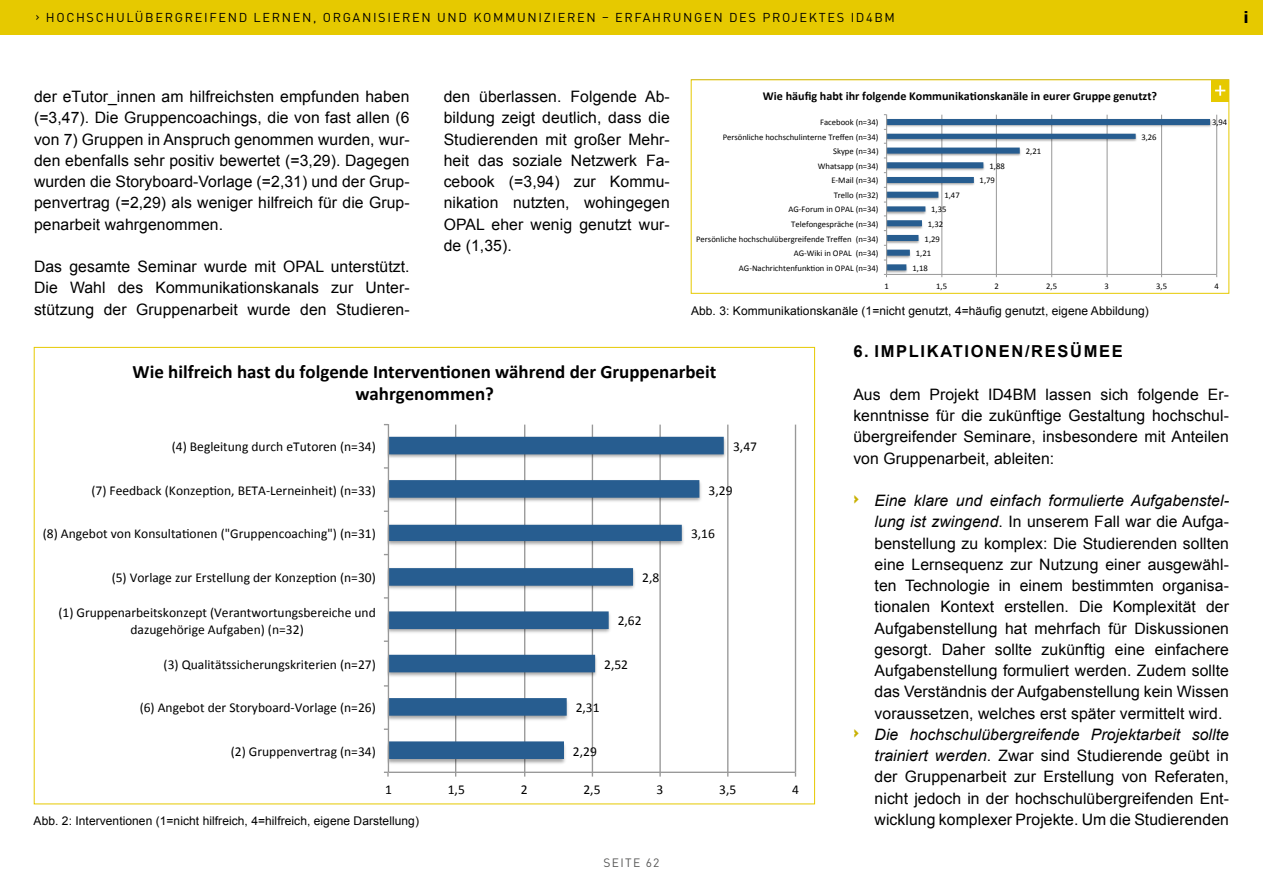
<style>
.page{position:relative;width:1263px;height:893px;background:#fff}
.page>*{position:absolute;margin:0;border:0;box-sizing:border-box;transform-origin:0 0}
.t1{font:700 18.9px/21.6px "Calibri";color:#000;text-align:center}
.t2{font:700 16.5px "Arial";letter-spacing:.1em;color:#000}
.t3{font:15.75px/21.3px "Arial";letter-spacing:.005em;color:#000;text-align:justify}
.t4{font:italic 15.75px "Arial";letter-spacing:.005em;color:#000}
.t5{font:13.5px/16.2px "Calibri";color:#000;text-align:center}
.t6{font:12.75px "DIN Pro";letter-spacing:.13em;color:#000}
.t7{font:700 12.15px "Calibri";color:#000}
.t8{font:12px "Arial";letter-spacing:.005em;color:#000}
.t9{font:12px "DIN Pro";letter-spacing:.11em;color:#565655}
.t10{font:8.7px "Calibri";color:#000}
.s1{font-family:"DIN Pro";font-weight:900;font-style:normal;color:#c9b103}
.s2{font-style:italic}
</style>
<div class="page">
<div style="left:0;top:0;width:1263px;height:34px;background:#e6c900"></div>
<svg style="left:1244px;top:11px;width:3px;height:12px"></svg>
<svg style="left:384px;top:424px;width:413px;height:353px"></svg>
<svg style="left:884px;top:82px;width:343px;height:196px"></svg>
<div style="left:1212px;top:80px;width:17px;height:21px;background:#e6c900"></div>
<svg style="left:1215px;top:85px;width:10px;height:11px"></svg>
<p class="t6" style="left:36px;top:7px;width:861px">› HOCHSCHULÜBERGREIFEND LERNEN, ORGANISIEREN UND KOMMUNIZIEREN – ERFAHRUNGEN DES PROJEKTES ID4BM</p>
<p class="t3" style="left:34px;top:86px;width:377px">der eTutor_innen am hilfreichsten empfunden haben (=3,47). Die Gruppencoachings, die von fast allen (6 von 7) Gruppen in Anspruch genommen wurden, wur&shy;den ebenfalls sehr positiv bewertet (=3,29). Dagegen wurden die Storyboard-Vorlage (=2,31) und der Grup&shy;penvertrag (=2,29) als weniger hilfreich für die Grup&shy;penarbeit wahrgenommen.</p>
<p class="t3" style="left:34px;top:256px;width:377px">Das gesamte Seminar wurde mit OPAL unterstützt.<br>Die Wahl des Kommunikationskanals zur Unter&shy;stützung der Gruppenarbeit wurde den Studieren-</p>
<p class="t3" style="left:444px;top:86px;width:228px">den überlassen. Folgende Ab&shy;bildung zeigt deutlich, dass die Studierenden mit großer Mehr&shy;heit das soziale Netzwerk Fa&shy;cebook (=3,94) zur Kommu&shy;nikation nutzten, wohingegen OPAL eher wenig genutzt wur&shy;de (1,35).</p>
<p class="t7" style="left:763px;top:88px;width:396px">Wie häufig habt ihr folgende Kommunika6onskanäle in eurer Gruppe genutzt?</p>
<p class="t10" style="left:820px;top:117px;width:60px">Facebook (n=34)</p>
<p class="t10" style="left:723px;top:131px;width:157px">Persönliche hochschulinterne Treffen (n=34)</p>
<p class="t10" style="left:1141px;top:131px;width:17px">3,26</p>
<p class="t10" style="left:833px;top:146px;width:47px">Skype (n=34)</p>
<p class="t10" style="left:1026px;top:146px;width:17px">2,21</p>
<p class="t10" style="left:818px;top:160px;width:62px">Whatsapp (n=34)</p>
<p class="t10" style="left:989px;top:160px;width:17px">1,88</p>
<p class="t10" style="left:831px;top:175px;width:49px">E--‐Mail (n=34)</p>
<p class="t10" style="left:980px;top:175px;width:17px">1,79</p>
<p class="t10" style="left:834px;top:190px;width:46px">Trello (n=32)</p>
<p class="t10" style="left:944px;top:190px;width:17px">1,47</p>
<p class="t10" style="left:788px;top:204px;width:92px">AG--‐Forum in OPAL (n=34)</p>
<p class="t10" style="left:931px;top:204px;width:17px">1,35</p>
<p class="t10" style="left:791px;top:219px;width:89px">Telefongespräche (n=34)</p>
<p class="t10" style="left:928px;top:219px;width:17px">1,32</p>
<p class="t10" style="left:696px;top:233px;width:184px">Persönliche hochschulübergreifende Treffen (n=34)</p>
<p class="t10" style="left:924px;top:233px;width:17px">1,29</p>
<p class="t10" style="left:794px;top:248px;width:86px">AG--‐Wiki in OPAL (n=34)</p>
<p class="t10" style="left:916px;top:248px;width:17px">1,21</p>
<p class="t10" style="left:739px;top:262px;width:141px">AG--‐Nachrichtenfunk;on in OPAL (n=34)</p>
<p class="t10" style="left:912px;top:262px;width:17px">1,18</p>
<p class="t10" style="left:1212px;top:117px;width:17px">3,94</p>
<p class="t10" style="left:884px;top:280px;width:6px">1</p>
<p class="t10" style="left:936px;top:280px;width:12px">1,5</p>
<p class="t10" style="left:994px;top:280px;width:6px">2</p>
<p class="t10" style="left:1046px;top:280px;width:12px">2,5</p>
<p class="t10" style="left:1104px;top:280px;width:6px">3</p>
<p class="t10" style="left:1156px;top:280px;width:12px">3,5</p>
<p class="t10" style="left:1214px;top:280px;width:6px">4</p>
<p class="t8" style="left:691px;top:303px;width:459px">Abb. 3: Kommunikationskanäle (1=nicht genutzt, 4=häufig genutzt, eigene Abbildung)</p>
<p class="t1" style="left:133px;top:361px;width:585px">Wie hilfreich hast du folgende Interven4onen während der Gruppenarbeit wahrgenommen?</p>
<p class="t5" style="left:172px;top:439px;width:206px">(4) Begleitung durch eTutoren (n=34)</p>
<p class="t5" style="left:733px;top:439px;width:25px">3,47</p>
<p class="t5" style="left:91px;top:482px;width:286px">(7) Feedback (KonzepOon, BETA--‐Lerneinheit) (n=33)</p>
<p class="t5" style="left:709px;top:482px;width:25px">3,29</p>
<p class="t5" style="left:43px;top:526px;width:335px">(8) Angebot von KonsultaOonen ("Gruppencoaching") (n=31)</p>
<p class="t5" style="left:691px;top:526px;width:25px">3,16</p>
<p class="t5" style="left:112px;top:569px;width:266px">(5) Vorlage zur Erstellung der KonzepOon (n=30)</p>
<p class="t5" style="left:642px;top:569px;width:19px">2,8</p>
<p class="t5" style="left:58px;top:605px;width:319px">(1) Gruppenarbeitskonzept (Verantwortungsbereiche und dazugehörige Aufgaben) (n=32)</p>
<p class="t5" style="left:618px;top:613px;width:25px">2,62</p>
<p class="t5" style="left:164px;top:656px;width:214px">(3) Qualitätssicherungskriterien (n=27)</p>
<p class="t5" style="left:604px;top:656px;width:25px">2,52</p>
<p class="t5" style="left:140px;top:700px;width:238px">(6) Angebot der Storyboard--‐Vorlage (n=26)</p>
<p class="t5" style="left:576px;top:700px;width:25px">2,31</p>
<p class="t5" style="left:231px;top:743px;width:147px">(2) Gruppenvertrag (n=34)</p>
<p class="t5" style="left:573px;top:743px;width:25px">2,29</p>
<p class="t5" style="left:385px;top:782px;width:8px">1</p>
<p class="t5" style="left:448px;top:782px;width:19px">1,5</p>
<p class="t5" style="left:521px;top:782px;width:8px">2</p>
<p class="t5" style="left:583px;top:782px;width:19px">2,5</p>
<p class="t5" style="left:656px;top:782px;width:8px">3</p>
<p class="t5" style="left:719px;top:782px;width:19px">3,5</p>
<p class="t5" style="left:792px;top:782px;width:8px">4</p>
<p class="t8" style="left:34px;top:813px;width:387px">Abb. 2: Interventionen (1=nicht hilfreich, 4=hilfreich, eigene Darstellung)</p>
<p class="t9" style="left:604px;top:854px;width:57px">SEITE 62</p>
<p class="t2" style="left:853px;top:340px;width:271px">6. IMPLIKATIONEN/RESÜMEE</p>
<p class="t3" style="left:853px;top:384px;width:377px">Aus dem Projekt ID4BM lassen sich folgende Er&shy;kenntnisse für die zukünftige Gestaltung hochschul&shy;übergreifender Seminare, insbesondere mit Anteilen von Gruppenarbeit, ableiten:</p>
<p class="t4" style="left:853px;top:490px;width:377px"><span class="s1">›</span> Eine klare und einfach formulierte Aufgabenstel-</p>
<p class="t3" style="left:874px;top:511px;width:356px"><span class="s2">lung ist zwingend</span>. In unserem Fall war die Aufga-</p>
<p class="t3" style="left:874px;top:532px;width:356px">benstellung zu komplex: Die Studierenden sollten</p>
<p class="t3" style="left:874px;top:554px;width:356px">eine Lernsequenz zur Nutzung einer ausgewähl-</p>
<p class="t3" style="left:874px;top:575px;width:356px">ten Technologie in einem bestimmten organisa-</p>
<p class="t3" style="left:874px;top:596px;width:356px">tionalen Kontext erstellen. Die Komplexität der</p>
<p class="t3" style="left:874px;top:618px;width:356px">Aufgabenstellung hat mehrfach für Diskussionen</p>
<p class="t3" style="left:874px;top:639px;width:356px">gesorgt. Daher sollte zukünftig eine einfachere</p>
<p class="t3" style="left:874px;top:660px;width:356px">Aufgabenstellung formuliert werden. Zudem sollte</p>
<p class="t3" style="left:874px;top:681px;width:356px">das Verständnis der Aufgabenstellung kein Wissen</p>
<p class="t3" style="left:874px;top:703px;width:349px">voraussetzen, welches erst später vermittelt wird.</p>
<p class="t4" style="left:853px;top:724px;width:377px"><span class="s1">›</span> Die hochschulübergreifende Projektarbeit sollte</p>
<p class="t3" style="left:874px;top:745px;width:356px"><span class="s2">trainiert werden</span>. Zwar sind Studierende geübt in</p>
<p class="t3" style="left:874px;top:766px;width:356px">der Gruppenarbeit zur Erstellung von Referaten,</p>
<p class="t3" style="left:874px;top:788px;width:356px">nicht jedoch in der hochschulübergreifenden Ent-</p>
<p class="t3" style="left:874px;top:809px;width:356px">wicklung komplexer Projekte. Um die Studierenden</p>
</div>
